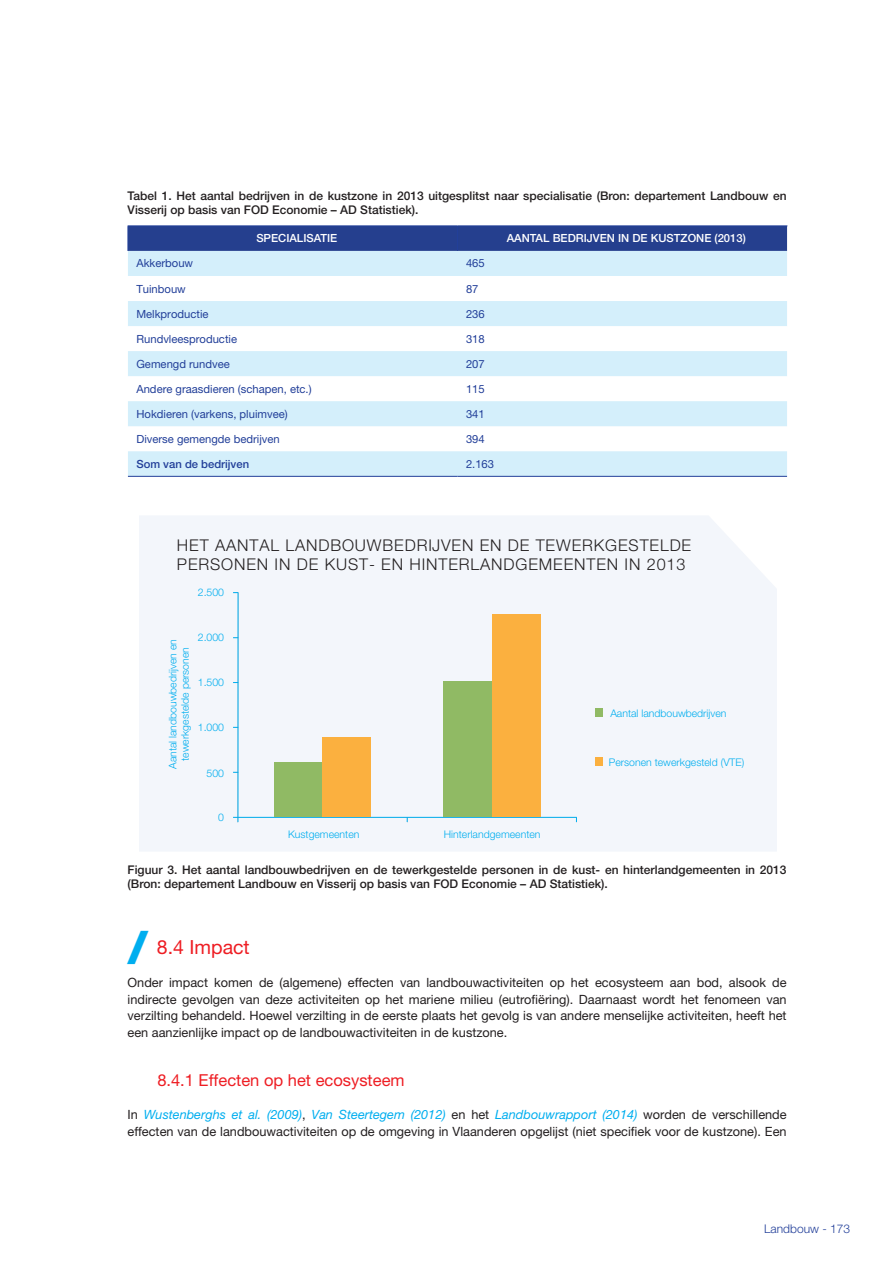
<style>
.page{position:relative;width:893px;height:1263px;background:#fff}
.page>*{position:absolute;margin:0;border:0;box-sizing:border-box;transform-origin:0 0}
.t1{font:italic 900 expanded 43.5px "Helvetica Neue LT Pro";color:#00aeef}
.t2{font:19.5px "Helvetica Neue LT Pro";color:#ee1d23}
.t3{font:16.5px "Helvetica Neue LT Pro";color:#ee1d23}
.t4{font:300 16.2px/19.5px "Helvetica Neue LT Pro";letter-spacing:.055em;color:#231f20}
.t5{font:12.75px/16.5px "Helvetica Neue LT Pro";color:#231f20;text-align:justify}
.t6{font:500 12px/14.4px "Helvetica Neue LT Pro";color:#231f20}
.t7{font:300 12px "Helvetica Neue LT Pro";color:#223f99}
.t8{font:11.25px "Helvetica Neue LT Pro";color:#223f99}
.t9{font:500 11.25px "Helvetica Neue LT Pro";color:#fff}
.t10{font:500 11.25px "Helvetica Neue LT Pro";color:#223f99}
.t11{font:300 10.5px/12.6px "Helvetica Neue LT Pro";color:#00aeef;text-align:center}
.s1{font-style:italic;color:#00aeef}
</style>
<div class="page">
<svg style="left:128px;top:251px;width:659px;height:225px;fill:#d4effb"></svg>
<hr style="left:128px;top:476px;width:329px;height:1px;background:#223f99">
<hr style="left:457px;top:476px;width:330px;height:1px;background:#223f99">
<hr style="left:128px;top:225px;width:329px;height:1px;background:#223f99">
<div style="left:128px;top:226px;width:659px;height:25px;background:#253f8e"></div>
<hr style="left:457px;top:225px;width:330px;height:1px;background:#223f99">
<div style="left:139px;top:516px;width:638px;height:335px;background:#f3f6fb"></div>
<hr style="left:233px;top:817px;width:344px;height:1px;background:#00aeef">
<hr style="left:238px;top:593px;width:1px;height:229px;background:#00aeef">
<div style="left:274px;top:762px;width:49px;height:55px;background:#90ba64"></div>
<div style="left:444px;top:681px;width:48px;height:136px;background:#90ba64"></div>
<div style="left:323px;top:738px;width:48px;height:79px;background:#fbb03f"></div>
<div style="left:492px;top:614px;width:48px;height:203px;background:#fbb03f"></div>
<div style="left:595px;top:757px;width:8px;height:8px;background:#fbb03f"></div>
<div style="left:595px;top:709px;width:8px;height:8px;background:#90ba64"></div>
<p class="t6" style="left:128px;top:188px;width:661px">Tabel 1. Het aantal bedrijven in de kustzone in 2013 uitgesplitst naar specialisatie (Bron: departement Landbouw en<br>Visserij op basis van FOD Economie – AD Statistiek).</p>
<p class="t9" style="left:256px;top:232px;width:82px">SPECIALISATIE</p>
<p class="t9" style="left:507px;top:232px;width:241px">AANTAL BEDRIJVEN IN DE KUSTZONE (2013)</p>
<p class="t8" style="left:136px;top:257px;width:58px">Akkerbouw</p>
<p class="t8" style="left:466px;top:257px;width:20px">465</p>
<p class="t8" style="left:136px;top:282px;width:51px">Tuinbouw</p>
<p class="t8" style="left:466px;top:282px;width:14px">87</p>
<p class="t8" style="left:136px;top:307px;width:74px">Melkproductie</p>
<p class="t8" style="left:466px;top:307px;width:20px">236</p>
<p class="t8" style="left:136px;top:332px;width:102px">Rundvleesproductie</p>
<p class="t8" style="left:466px;top:332px;width:20px">318</p>
<p class="t8" style="left:136px;top:357px;width:95px">Gemengd rundvee</p>
<p class="t8" style="left:466px;top:357px;width:20px">207</p>
<p class="t8" style="left:136px;top:382px;width:177px">Andere graasdieren (schapen, etc.)</p>
<p class="t8" style="left:466px;top:382px;width:20px">115</p>
<p class="t8" style="left:136px;top:407px;width:153px">Hokdieren (varkens, pluimvee)</p>
<p class="t8" style="left:466px;top:407px;width:20px">341</p>
<p class="t8" style="left:136px;top:432px;width:145px">Diverse gemengde bedrijven</p>
<p class="t8" style="left:466px;top:432px;width:20px">394</p>
<p class="t10" style="left:136px;top:457px;width:114px">Som van de bedrijven</p>
<p class="t8" style="left:466px;top:457px;width:30px">2.163</p>
<p class="t4" style="left:177px;top:535px;width:516px">HET AANTAL LANDBOUWBEDRĲVEN EN DE TEWERKGESTELDE<br>PERSONEN IN DE KUST- EN HINTERLANDGEMEENTEN IN 2013</p>
<p class="t11" style="left:198px;top:586px;width:28px">2.500</p>
<p class="t11" style="left:198px;top:631px;width:28px">2.000</p>
<p class="t11" style="left:166px;top:769px;width:132px;rotate:-90deg">Aantal landbouwbedrĳven en tewerkgestelde personen</p>
<p class="t11" style="left:198px;top:676px;width:28px">1.500</p>
<p class="t11" style="left:198px;top:721px;width:28px">1.000</p>
<p class="t11" style="left:207px;top:766px;width:19px">500</p>
<p class="t11" style="left:218px;top:811px;width:7px">0</p>
<p class="t11" style="left:288px;top:827px;width:73px">Kustgemeenten</p>
<p class="t11" style="left:444px;top:827px;width:98px">Hinterlandgemeenten</p>
<p class="t11" style="left:610px;top:707px;width:118px">Aantal landbouwbedrĳven</p>
<p class="t11" style="left:609px;top:755px;width:137px">Personen tewerkgesteld (VTE)</p>
<p class="t6" style="left:128px;top:862px;width:661px">Figuur 3. Het aantal landbouwbedrijven en de tewerkgestelde personen in de kust- en hinterlandgemeenten in 2013 (Bron: departement Landbouw en Visserij op basis van FOD Economie – AD Statistiek).</p>
<p class="t1" style="left:128px;top:919px;width:21px">/</p>
<p class="t2" style="left:157px;top:935px;width:94px">8.4 Impact</p>
<p class="t5" style="left:128px;top:974px;width:661px">Onder impact komen de (algemene) effecten van landbouwactiviteiten op het ecosysteem aan bod, alsook de indirecte gevolgen van deze activiteiten op het mariene milieu (eutrofiëring). Daarnaast wordt het fenomeen van verzilting behandeld. Hoewel verzilting in de eerste plaats het gevolg is van andere menselijke activiteiten, heeft het een aanzienlijke impact op de landbouwactiviteiten in de kustzone.</p>
<p class="t3" style="left:157px;top:1070px;width:249px">8.4.1 Effecten op het ecosysteem</p>
<p class="t5" style="left:128px;top:1106px;width:661px">In <span class="s1">Wustenberghs et al. (2009)</span>, <span class="s1">Van Steertegem (2012)</span> en het <span class="s1">Landbouwrapport (2014)</span> worden de verschillende effecten van de landbouwactiviteiten op de omgeving in Vlaanderen opgelijst (niet specifiek voor de kustzone). Een</p>
<p class="t7" style="left:764px;top:1221px;width:88px">Landbouw - 173</p>
</div>
